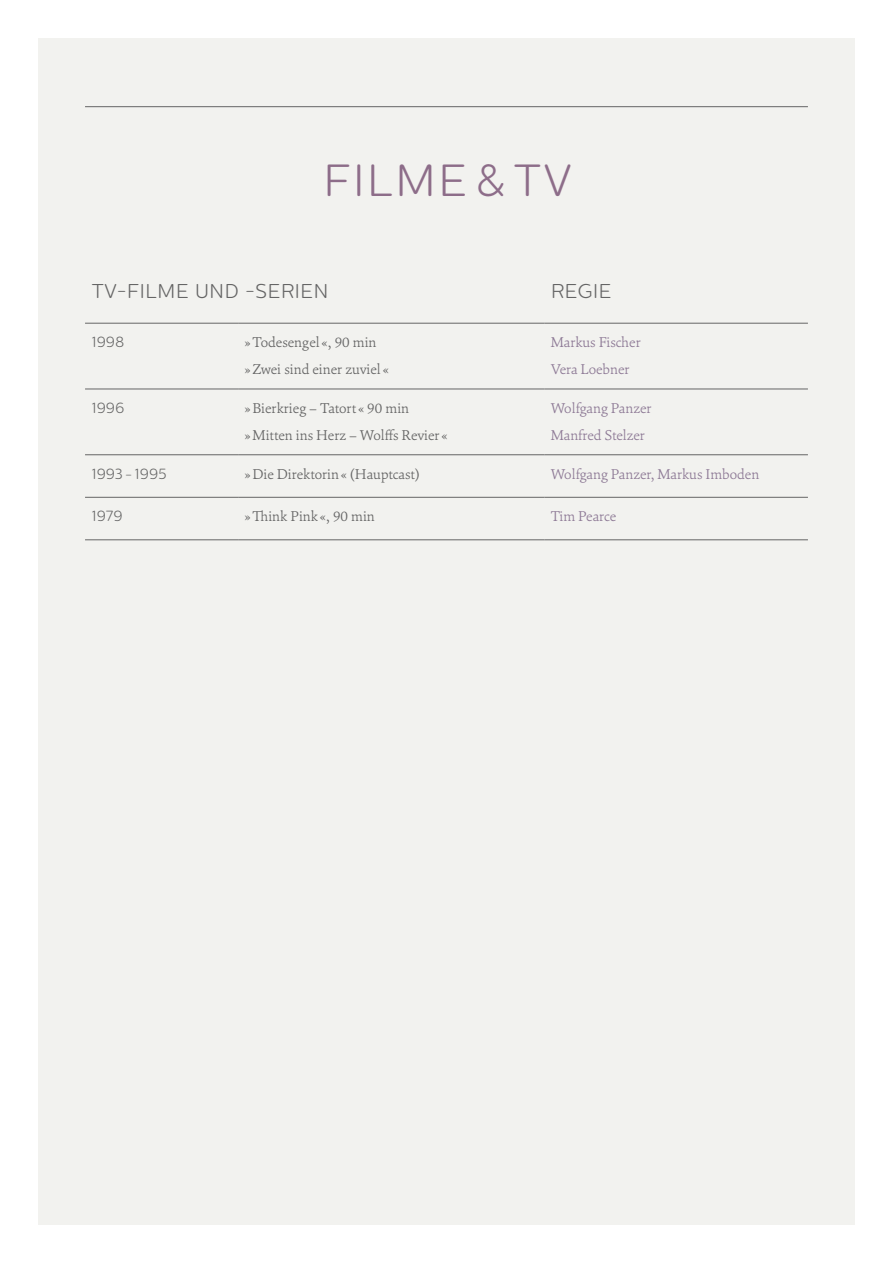
<style>
.page{position:relative;width:893px;height:1263px;background:#fff}
.page>*{position:absolute;margin:0;border:0;box-sizing:border-box;transform-origin:0 0}
.t1{font:300 45px "Centrale Sans Rnd";letter-spacing:.03em;color:#8d6d89}
.t2{font:300 19.95px "Centrale Sans Rnd";color:#656565}
.t3{font:300 14.7px "Centrale Sans Rnd";color:#656565}
.t4{font:300 14.25px/27px "Cala";color:#656565}
.t5{font:300 14.25px/27px "Cala";color:#8d7995}
</style>
<div class="page">
<div style="left:38px;top:38px;width:817px;height:1187px;background:#f2f2ef"></div>
<hr style="left:85px;top:323px;width:153px;height:1px;background:#656565">
<hr style="left:238px;top:323px;width:306px;height:1px;background:#656565">
<hr style="left:544px;top:323px;width:264px;height:1px;background:#656565">
<hr style="left:85px;top:389px;width:153px;height:1px;background:#656565">
<hr style="left:238px;top:389px;width:306px;height:1px;background:#656565">
<hr style="left:544px;top:389px;width:264px;height:1px;background:#656565">
<hr style="left:85px;top:454px;width:153px;height:1px;background:#656565">
<hr style="left:238px;top:454px;width:306px;height:1px;background:#656565">
<hr style="left:544px;top:454px;width:264px;height:1px;background:#656565">
<hr style="left:85px;top:497px;width:153px;height:1px;background:#656565">
<hr style="left:238px;top:497px;width:306px;height:1px;background:#656565">
<hr style="left:544px;top:497px;width:264px;height:1px;background:#656565">
<hr style="left:85px;top:539px;width:153px;height:1px;background:#656565">
<hr style="left:238px;top:539px;width:306px;height:1px;background:#656565">
<hr style="left:544px;top:539px;width:264px;height:1px;background:#656565">
<hr style="left:85px;top:106px;width:723px;height:1px;background:#656565">
<h1 class="t1" style="left:323px;top:155px;width:251px">FILME &amp;TV</h1>
<h2 class="t2" style="left:91px;top:279px;width:239px">TV-FILME UND -SERIEN</h2>
<h2 class="t2" style="left:551px;top:279px;width:63px">REGIE</h2>
<p class="t3" style="left:91px;top:333px;width:35px">1998</p>
<p class="t4" style="left:244px;top:329px;width:146px">»Todesengel «, 90 min »Zwei sind einer zuviel «</p>
<p class="t5" style="left:551px;top:329px;width:92px">Markus Fischer<br>Vera Loebner</p>
<p class="t3" style="left:91px;top:399px;width:35px">1996</p>
<p class="t4" style="left:244px;top:394px;width:205px">»Bierkrieg – Tatort « 90 min »Mitten ins Herz – Wolffs Revier «</p>
<p class="t5" style="left:551px;top:394px;width:102px">Wolfgang Panzer<br>Manfred Stelzer</p>
<p class="t3" style="left:91px;top:465px;width:77px">1993-1995</p>
<p class="t4" style="left:244px;top:460px;width:176px">»Die Direktorin« (Hauptcast)</p>
<p class="t5" style="left:551px;top:460px;width:210px">Wolfgang Panzer, Markus Imboden</p>
<p class="t3" style="left:91px;top:507px;width:33px">1979</p>
<p class="t4" style="left:244px;top:503px;width:132px">»Think Pink«, 90 min</p>
<p class="t5" style="left:551px;top:503px;width:67px">Tim Pearce</p>
</div>
